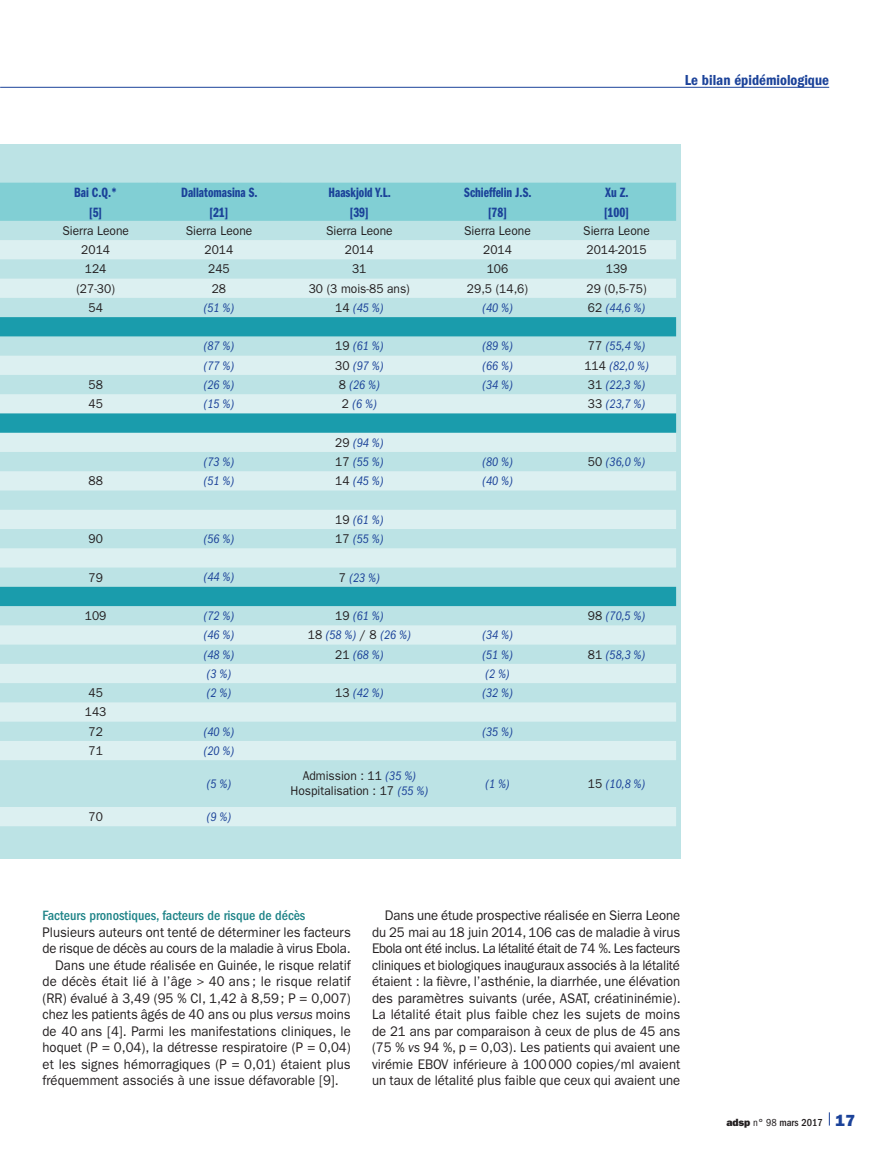
<style>
.page{position:relative;width:893px;height:1149px;background:#fff}
.page>*{position:absolute;margin:0;border:0;box-sizing:border-box;transform-origin:0 0}
.t1{font:15px "ITC Franklin Gothic Std Dm Cd";color:#1b4299}
.t2{font:13.95px/16.5px "ITC Franklin Gothic Std";color:#231f20;text-align:justify;scale:.94 1}
.t3{font:13.95px "ITC Franklin Gothic Std Dm Cp";color:#1b4299}
.t4{font:500 condensed 13.95px "ITC Franklin Gothic Std";color:#1f8488}
.t5{font:italic condensed 12.75px "ITC Franklin Gothic Std";color:#1b4299;scale:.94 1}
.t6{font:12.75px/19.2px "ITC Franklin Gothic Std";color:#231f20;scale:.94 1}
.t7{font:500 condensed 10.5px "ITC Franklin Gothic Std";color:#231f20}
.s1{font-style:normal;font-stretch:normal;color:#231f20}
.s2{font-style:italic;font-stretch:condensed;color:#1b4299}
.s3{font-style:italic}
.s4{font-family:"ITC Franklin Gothic Std Hvy";font-weight:400;font-stretch:normal}
.s5{font-weight:400}
.s6{font-family:"ITC Franklin Gothic Std Hvy";font-weight:400;font-stretch:normal;font-size:16.2px;color:#1b4299}
</style>
<div class="page">
<hr style="left:0;top:87px;width:829px;height:1px;background:#1b4299">
<svg style="left:829px;top:1112px;width:1px;height:13px"></svg>
<div style="left:0;top:144px;width:680px;height:714px;background:#bce3e5"></div>
<div style="left:0;top:183px;width:676px;height:38px;background:#81cfd4"></div>
<svg style="left:0;top:240px;width:676px;height:586px"></svg>
<svg style="left:0;top:317px;width:676px;height:289px"></svg>
<p class="t1" style="left:685px;top:71px;width:146px">Le bilan épidémiologique</p>
<p class="t3" style="left:74px;top:185px;width:44px">Bai C.Q.*</p>
<p class="t3" style="left:181px;top:185px;width:78px">Dallatomasina S.</p>
<p class="t3" style="left:329px;top:185px;width:64px">Haaskjold Y.L.</p>
<p class="t3" style="left:464px;top:185px;width:69px">Schieffelin J.S.</p>
<p class="t3" style="left:605px;top:185px;width:25px">Xu Z.</p>
<p class="t3" style="left:89px;top:204px;width:15px">[5]</p>
<p class="t3" style="left:209px;top:204px;width:21px">[21]</p>
<p class="t3" style="left:350px;top:204px;width:21px">[39]</p>
<p class="t3" style="left:488px;top:204px;width:21px">[78]</p>
<p class="t3" style="left:604px;top:204px;width:27px">[100]</p>
<p class="t6" style="left:62px;top:221px;width:72px">Sierra Leone</p>
<p class="t6" style="left:186px;top:221px;width:72px">Sierra Leone</p>
<p class="t6" style="left:326px;top:221px;width:72px">Sierra Leone</p>
<p class="t6" style="left:464px;top:221px;width:72px">Sierra Leone</p>
<p class="t6" style="left:583px;top:221px;width:72px">Sierra Leone</p>
<p class="t6" style="left:81px;top:240px;width:32px">2014</p>
<p class="t6" style="left:205px;top:240px;width:32px">2014</p>
<p class="t6" style="left:345px;top:240px;width:32px">2014</p>
<p class="t6" style="left:483px;top:240px;width:32px">2014</p>
<p class="t6" style="left:586px;top:240px;width:66px">2014-2015</p>
<p class="t6" style="left:85px;top:259px;width:24px">124</p>
<p class="t6" style="left:208px;top:259px;width:24px">245</p>
<p class="t6" style="left:352px;top:259px;width:17px">31</p>
<p class="t6" style="left:487px;top:259px;width:24px">106</p>
<p class="t6" style="left:606px;top:259px;width:24px">139</p>
<p class="t6" style="left:76px;top:279px;width:43px">(27-30)</p>
<p class="t6" style="left:212px;top:279px;width:17px">28</p>
<p class="t6" style="left:309px;top:279px;width:109px">30 (3 mois-85 ans)</p>
<p class="t6" style="left:467px;top:279px;width:67px">29,5 (14,6)</p>
<p class="t6" style="left:586px;top:279px;width:66px">29 (0,5-75)</p>
<p class="t6" style="left:88px;top:298px;width:17px">54</p>
<p class="t5" style="left:204px;top:300px;width:34px">(51 %)</p>
<p class="t5" style="left:335px;top:300px;width:53px"><span class="s1">14</span> (45 %)</p>
<p class="t5" style="left:482px;top:300px;width:34px">(40 %)</p>
<p class="t5" style="left:588px;top:300px;width:62px"><span class="s1">62</span> (44,6 %)</p>
<p class="t5" style="left:204px;top:339px;width:34px">(87 %)</p>
<p class="t5" style="left:335px;top:339px;width:53px"><span class="s1">19</span> (61 %)</p>
<p class="t5" style="left:482px;top:339px;width:34px">(89 %)</p>
<p class="t5" style="left:588px;top:339px;width:62px"><span class="s1">77</span> (55,4 %)</p>
<p class="t5" style="left:204px;top:358px;width:34px">(77 %)</p>
<p class="t5" style="left:335px;top:358px;width:53px"><span class="s1">30</span> (97 %)</p>
<p class="t5" style="left:482px;top:358px;width:34px">(66 %)</p>
<p class="t5" style="left:584px;top:358px;width:70px"><span class="s1">114</span> (82,0 %)</p>
<p class="t6" style="left:88px;top:375px;width:17px">58</p>
<p class="t5" style="left:204px;top:377px;width:34px">(26 %)</p>
<p class="t5" style="left:339px;top:377px;width:45px"><span class="s1">8</span> (26 %)</p>
<p class="t5" style="left:482px;top:377px;width:34px">(34 %)</p>
<p class="t5" style="left:588px;top:377px;width:62px"><span class="s1">31</span> (22,3 %)</p>
<p class="t6" style="left:88px;top:394px;width:17px">45</p>
<p class="t5" style="left:204px;top:396px;width:34px">(15 %)</p>
<p class="t5" style="left:342px;top:397px;width:39px"><span class="s1">2</span> (6 %)</p>
<p class="t5" style="left:588px;top:397px;width:62px"><span class="s1">33</span> (23,7 %)</p>
<p class="t5" style="left:335px;top:435px;width:53px"><span class="s1">29</span> (94 %)</p>
<p class="t5" style="left:204px;top:454px;width:34px">(73 %)</p>
<p class="t5" style="left:335px;top:454px;width:53px"><span class="s1">17</span> (55 %)</p>
<p class="t5" style="left:482px;top:454px;width:34px">(80 %)</p>
<p class="t5" style="left:588px;top:454px;width:62px"><span class="s1">50</span> (36,0 %)</p>
<p class="t6" style="left:88px;top:471px;width:17px">88</p>
<p class="t5" style="left:204px;top:473px;width:34px">(51 %)</p>
<p class="t5" style="left:335px;top:473px;width:53px"><span class="s1">14</span> (45 %)</p>
<p class="t5" style="left:482px;top:473px;width:34px">(40 %)</p>
<p class="t5" style="left:335px;top:512px;width:53px"><span class="s1">19</span> (61 %)</p>
<p class="t6" style="left:88px;top:529px;width:17px">90</p>
<p class="t5" style="left:204px;top:531px;width:34px">(56 %)</p>
<p class="t5" style="left:335px;top:531px;width:53px"><span class="s1">17</span> (55 %)</p>
<p class="t6" style="left:88px;top:567px;width:17px">79</p>
<p class="t5" style="left:204px;top:570px;width:34px">(44 %)</p>
<p class="t5" style="left:339px;top:570px;width:45px"><span class="s1">7</span> (23 %)</p>
<p class="t6" style="left:85px;top:606px;width:24px">109</p>
<p class="t5" style="left:204px;top:608px;width:34px">(72 %)</p>
<p class="t5" style="left:335px;top:608px;width:53px"><span class="s1">19</span> (61 %)</p>
<p class="t5" style="left:588px;top:608px;width:62px"><span class="s1">98</span> (70,5 %)</p>
<p class="t5" style="left:204px;top:627px;width:34px">(46 %)</p>
<p class="t5" style="left:308px;top:627px;width:111px"><span class="s1">18</span> (58 %) <span class="s1">/ 8</span> (26 %)</p>
<p class="t5" style="left:482px;top:627px;width:34px">(34 %)</p>
<p class="t5" style="left:204px;top:647px;width:34px">(48 %)</p>
<p class="t5" style="left:335px;top:647px;width:53px"><span class="s1">21</span> (68 %)</p>
<p class="t5" style="left:482px;top:647px;width:34px">(51 %)</p>
<p class="t5" style="left:588px;top:647px;width:62px"><span class="s1">81</span> (58,3 %)</p>
<p class="t5" style="left:207px;top:666px;width:27px">(3 %)</p>
<p class="t5" style="left:485px;top:666px;width:27px">(2 %)</p>
<p class="t6" style="left:88px;top:683px;width:17px">45</p>
<p class="t5" style="left:207px;top:685px;width:27px">(2 %)</p>
<p class="t5" style="left:335px;top:685px;width:53px"><span class="s1">13</span> (42 %)</p>
<p class="t5" style="left:482px;top:685px;width:34px">(32 %)</p>
<p class="t6" style="left:85px;top:702px;width:24px">143<br>72</p>
<p class="t5" style="left:204px;top:724px;width:34px">(40 %)</p>
<p class="t5" style="left:482px;top:724px;width:34px">(35 %)</p>
<p class="t6" style="left:88px;top:740px;width:17px">71</p>
<p class="t5" style="left:204px;top:743px;width:34px">(20 %)</p>
<p class="t5" style="left:207px;top:776px;width:27px">(5 %)</p>
<p class="t6" style="left:291px;top:768px;width:148px;line-height:15px;text-align:center">Admission : 11 <span class="s2">(35 %)<br></span>Hospitalisation : 17 <span class="s2">(55 %)</span></p>
<p class="t5" style="left:485px;top:776px;width:27px">(1 %)</p>
<p class="t5" style="left:588px;top:776px;width:62px"><span class="s1">15</span> (10,8 %)</p>
<p class="t6" style="left:88px;top:806px;width:17px">70</p>
<p class="t5" style="left:207px;top:809px;width:27px">(9 %)</p>
<p class="t4" style="left:43px;top:907px;width:264px">Facteurs pronostiques, facteurs de risque de décès</p>
<p class="t2" style="left:43px;top:923px;width:329px">Plusieurs auteurs ont tenté de déterminer les facteurs</p>
<p class="t2" style="left:43px;top:940px;width:329px">de risque de décès au cours de la maladie à virus Ebola.</p>
<p class="t2" style="left:55px;top:956px;width:316px">Dans une étude réalisée en Guinée, le risque relatif</p>
<p class="t2" style="left:43px;top:973px;width:330px">de décès était lié à l’âge &gt; 40 ans ; le risque relatif</p>
<p class="t2" style="left:43px;top:989px;width:329px">(RR) évalué à 3,49 (95 % CI, 1,42 à 8,59; P = 0,007)</p>
<p class="t2" style="left:43px;top:1006px;width:329px">chez les patients âgés de 40 ans ou plus <span class="s3">versus</span> moins</p>
<p class="t2" style="left:43px;top:1022px;width:329px">de 40 ans [4]. Parmi les manifestations cliniques, le</p>
<p class="t2" style="left:43px;top:1039px;width:329px">hoquet (P = 0,04), la détresse respiratoire (P = 0,04)</p>
<p class="t2" style="left:42px;top:1055px;width:329px">et les signes hémorragiques (P = 0,01) étaient plus</p>
<p class="t2" style="left:42px;top:1072px;width:317px">fréquemment associés à une issue défavorable [9].</p>
<p class="t2" style="left:372px;top:907px;width:330px;text-indent:13px">Dans une étude prospective réalisée en Sierra Leone du 25 mai au 18 juin 2014, 106 cas de maladie à virus Ebola ont été inclus. La létalité était de 74 %. Les facteurs cliniques et biologiques inauguraux associés à la létalité étaient : la fièvre, l’asthénie, la diarrhée, une élévation des paramètres suivants (urée, ASAT, créatininémie).<br>La létalité était plus faible chez les sujets de moins de 21 ans par comparaison à ceux de plus de 45 ans (75 % <span class="s3">vs</span> 94 %, p = 0,03). Les patients qui avaient une virémie EBOV inférieure à 100000 copies/ml avaient un taux de létalité plus faible que ceux qui avaient une</p>
<p class="t7" style="left:727px;top:1115px;width:130px"><span class="s4">adsp</span> <span class="s5">n° 98</span> mars 2017 <span class="s6">17</span></p>
</div>
